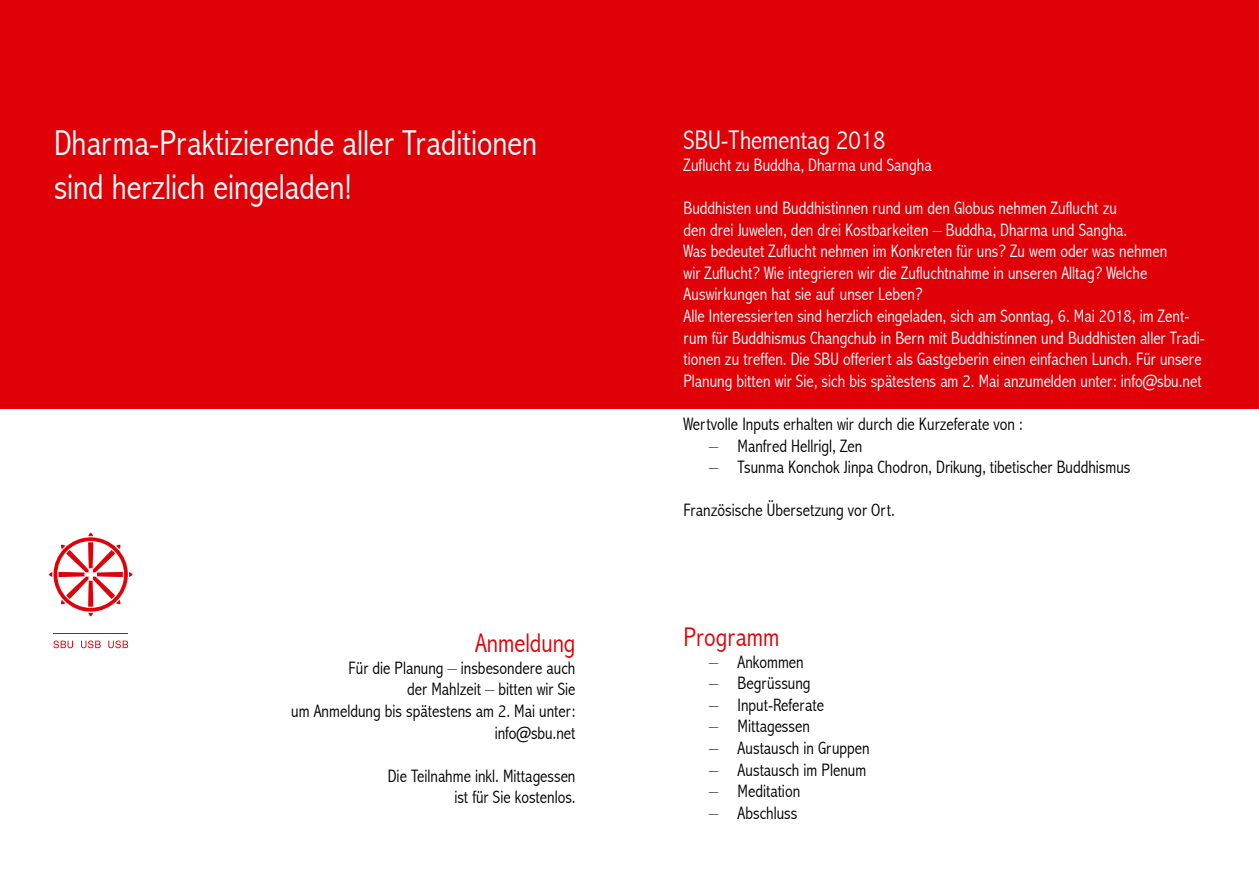
<style>
.page{position:relative;width:1259px;height:893px;background:#fff}
.page>*{position:absolute;margin:0;border:0;box-sizing:border-box;transform-origin:0 0}
.t1{font:300 condensed 36px/43.2px "Abadi";color:#fff}
.t2{font:300 condensed 27px "Abadi";color:#e00008}
.t3{font:300 condensed 27px "Abadi";color:#fff}
.t4{font:300 condensed 18px/21.6px "Abadi";color:#fff}
.t5{font:300 condensed 18px/21.6px "Abadi";color:#000;text-align:right}
</style>
<div class="page">
<div style="left:0;top:0;width:1259px;height:408px;background:#e00008"></div>
<hr style="left:54px;top:633px;width:74px;height:1px;background:#e00008">
<svg style="left:53px;top:640px;width:20px;height:8px"></svg>
<svg style="left:81px;top:640px;width:20px;height:8px"></svg>
<svg style="left:108px;top:640px;width:20px;height:8px"></svg>
<svg style="left:49px;top:533px;width:84px;height:83px"></svg>
<h1 class="t1" style="left:54px;top:122px;width:484px">Dharma-Praktizierende aller Traditionen sind herzlich eingeladen!</h1>
<h2 class="t2" style="left:475px;top:627px;width:102px">Anmeldung</h2>
<p class="t5" style="left:291px;top:657px;width:286px">Für die Planung – insbesondere auch<br>der Mahlzeit – bitten wir Sie<br>um Anmeldung bis spätestens am 2. Mai unter: info@sbu.net</p>
<p class="t5" style="left:388px;top:765px;width:189px">Die Teilnahme inkl. Mittagessen ist für Sie kostenlos.</p>
<h2 class="t3" style="left:683px;top:124px;width:204px">SBU-Thementag 2018</h2>
<p class="t4" style="left:683px;top:154px;width:250px">Zuflucht zu Buddha, Dharma und Sangha</p>
<p class="t4" style="left:683px;top:197px;width:523px">Buddhisten und Buddhistinnen rund um den Globus nehmen Zuflucht zu<br>den drei Juwelen, den drei Kostbarkeiten – Buddha, Dharma und Sangha.<br>Was bedeutet Zuflucht nehmen im Konkreten für uns? Zu wem oder was nehmen<br>wir Zuflucht? Wie integrieren wir die Zufluchtnahme in unseren Alltag? Welche Auswirkungen hat sie auf unser Leben?<br>Alle Interessierten sind herzlich eingeladen, sich am Sonntag, 6. Mai 2018, im Zent&shy;rum für Buddhismus Changchub in Bern mit Buddhistinnen und Buddhisten aller Tradi&shy;tionen zu treffen. Die SBU offeriert als Gastgeberin einen einfachen Lunch. Für unsere Planung bitten wir Sie, sich bis spätestens am 2. Mai anzumelden unter: info@sbu.net</p>
<p class="t5" style="left:683px;top:413px;width:341px">Wertvolle Inputs erhalten wir durch die Kurzeferate von :</p>
<p class="t5" style="left:709px;top:435px;width:155px">– Manfred Hellrigl, Zen</p>
<p class="t5" style="left:709px;top:456px;width:423px">– Tsunma Konchok Jinpa Chodron, Drikung, tibetischer Buddhismus</p>
<p class="t5" style="left:683px;top:499px;width:213px">Französische Übersetzung vor Ort.</p>
<h2 class="t2" style="left:683px;top:621px;width:97px">Programm</h2>
<p class="t5" style="left:709px;top:651px;width:96px">– Ankommen</p>
<p class="t5" style="left:709px;top:672px;width:103px">– Begrüssung</p>
<p class="t5" style="left:709px;top:694px;width:116px">– Input-Referate</p>
<p class="t5" style="left:709px;top:715px;width:102px">– Mittagessen</p>
<p class="t5" style="left:709px;top:737px;width:162px">– Austausch in Gruppen</p>
<p class="t5" style="left:709px;top:759px;width:159px">– Austausch im Plenum</p>
<p class="t5" style="left:709px;top:780px;width:93px">– Meditation</p>
<p class="t5" style="left:709px;top:802px;width:90px">– Abschluss</p>
</div>
